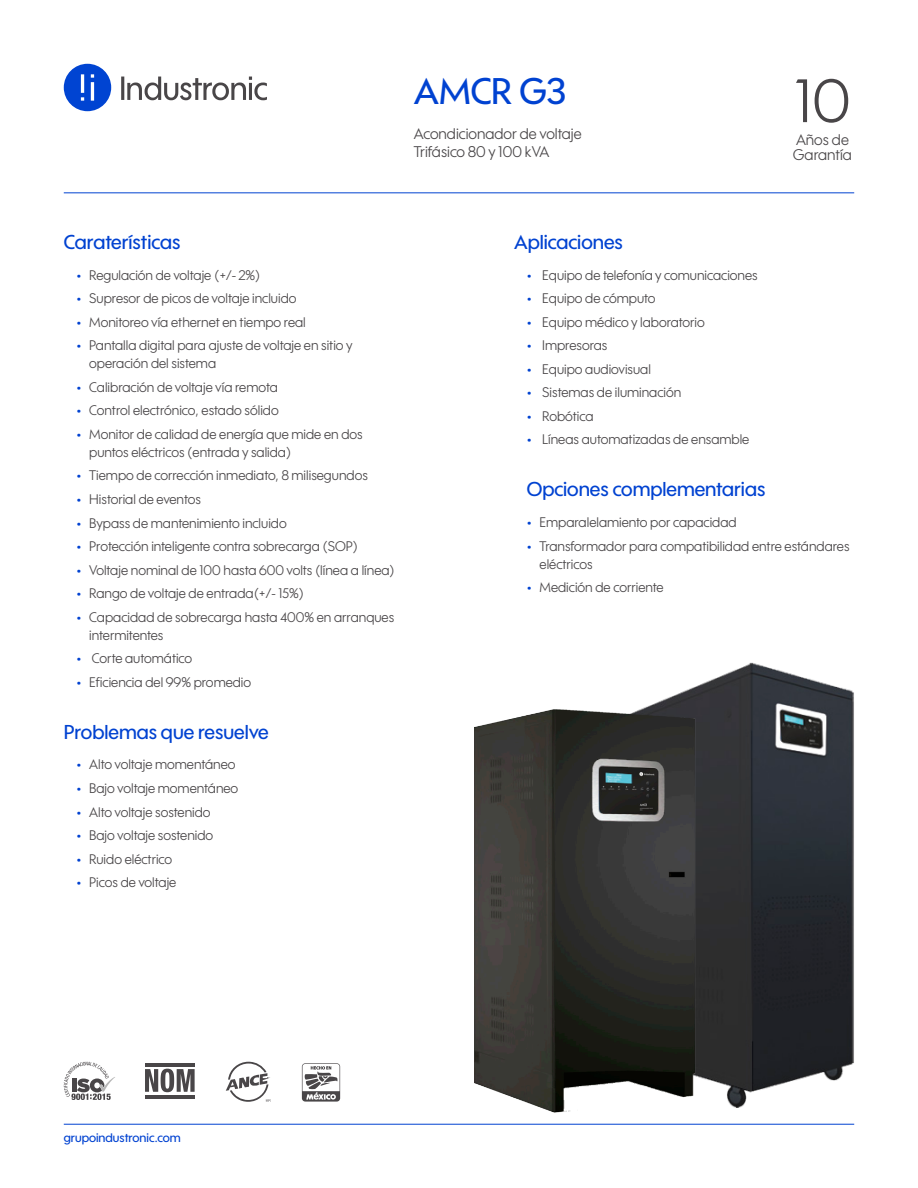
<style>
.page{position:relative;width:918px;height:1188px;background:#fff}
.page>*{position:absolute;margin:0;border:0;box-sizing:border-box;transform-origin:0 0}
.t1{font:59.4px "Wes FY";color:#494648}
.t2{font:500 36px "Wes FY";color:#0042d1}
.t3{font:500 19.5px "Wes FY";color:#0042d1}
.t4{font:15px/18px "Wes FY";color:#494648}
.t5{font:13.5px/18px "Wes FY";color:#494648}
.t6{font:500 12px "Wes FY";color:#0042d1}
.s1{font-weight:700;color:#0042d1}
</style>
<div class="page">
<hr style="left:64px;top:192px;width:790px;height:1px;background:#0042d1">
<hr style="left:64px;top:1124px;width:790px;height:1px;background:#0042d1">
<img style="left:692px;top:662px;width:162px;height:446px">
<svg style="left:64px;top:1062px;width:51px;height:38px"></svg>
<hr style="left:145px;top:1063px;width:50px;height:4px;background:#494648">
<hr style="left:145px;top:1095px;width:50px;height:3px;background:#494648">
<svg style="left:145px;top:1069px;width:50px;height:23px"></svg>
<svg style="left:226px;top:1062px;width:45px;height:40px"></svg>
<svg style="left:302px;top:1063px;width:38px;height:39px"></svg>
<img style="left:474px;top:688px;width:250px;height:437px">
<svg style="left:64px;top:64px;width:47px;height:47px"></svg>
<svg style="left:121px;top:77px;width:146px;height:23px"></svg>
<h2 class="t2" style="left:414px;top:69px;width:154px">AMCR G3</h2>
<p class="t4" style="left:414px;top:124px;width:169px">Acondicionador de voltaje<br>Trifásico 80 y 100 kVA</p>
<h1 class="t1" style="left:795px;top:64px;width:57px">10</h1>
<p class="t4" style="left:793px;top:132px;width:60px;line-height:15px">Años de<br>Garantía</p>
<h3 class="t3" style="left:64px;top:230px;width:118px">Caraterísticas</h3>
<p class="t5" style="left:77px;top:266px;width:185px"><span class="s1">•</span> Regulación de voltaje (+/- 2%)</p>
<p class="t5" style="left:77px;top:289px;width:221px"><span class="s1">•</span> Supresor de picos de voltaje incluido</p>
<p class="t5" style="left:77px;top:313px;width:231px"><span class="s1">•</span> Monitoreo vía ethernet en tiempo real</p>
<p class="t5" style="left:89px;top:336px;width:265px;text-indent:-13px"><span class="s1">•</span> Pantalla digital para ajuste de voltaje en sitio y operación del sistema</p>
<p class="t5" style="left:77px;top:378px;width:203px"><span class="s1">•</span> Calibración de voltaje vía remota</p>
<p class="t5" style="left:77px;top:401px;width:204px"><span class="s1">•</span> Control electrónico, estado sólido</p>
<p class="t5" style="left:89px;top:425px;width:275px;text-indent:-13px"><span class="s1">•</span> Monitor de calidad de energía que mide en dos puntos eléctricos (entrada y salida)</p>
<p class="t5" style="left:77px;top:466px;width:293px"><span class="s1">•</span> Tiempo de corrección inmediato, 8 milisegundos</p>
<p class="t5" style="left:77px;top:490px;width:126px"><span class="s1">•</span> Historial de eventos</p>
<p class="t5" style="left:77px;top:513px;width:212px"><span class="s1">•</span> Bypass de mantenimiento incluido</p>
<p class="t5" style="left:77px;top:537px;width:283px"><span class="s1">•</span> Protección inteligente contra sobrecarga (SOP)</p>
<p class="t5" style="left:77px;top:561px;width:320px"><span class="s1">•</span> Voltaje nominal de 100 hasta 600 volts (línea a línea)</p>
<p class="t5" style="left:77px;top:584px;width:229px"><span class="s1">•</span> Rango de voltaje de entrada(+/- 15%)</p>
<p class="t5" style="left:89px;top:608px;width:306px;text-indent:-13px"><span class="s1">•</span> Capacidad de sobrecarga hasta 400% en arranques intermitentes</p>
<p class="t5" style="left:77px;top:649px;width:117px"><span class="s1">•</span> Corte automático</p>
<p class="t5" style="left:77px;top:673px;width:176px"><span class="s1">•</span> Eficiencia del 99% promedio</p>
<h3 class="t3" style="left:64px;top:720px;width:206px">Problemas que resuelve</h3>
<p class="t5" style="left:77px;top:755px;width:161px"><span class="s1">•</span> Alto voltaje momentáneo</p>
<p class="t5" style="left:77px;top:779px;width:163px"><span class="s1">•</span> Bajo voltaje momentáneo</p>
<p class="t5" style="left:77px;top:802px;width:136px"><span class="s1">•</span> Alto voltaje sostenido</p>
<p class="t5" style="left:77px;top:826px;width:138px"><span class="s1">•</span> Bajo voltaje sostenido</p>
<p class="t5" style="left:77px;top:850px;width:97px"><span class="s1">•</span> Ruido eléctrico</p>
<p class="t5" style="left:77px;top:873px;width:101px"><span class="s1">•</span> Picos de voltaje</p>
<h3 class="t3" style="left:514px;top:230px;width:110px">Aplicaciones</h3>
<p class="t5" style="left:527px;top:266px;width:232px"><span class="s1">•</span> Equipo de telefonía y comunicaciones</p>
<p class="t5" style="left:527px;top:289px;width:130px"><span class="s1">•</span> Equipo de cómputo</p>
<p class="t5" style="left:527px;top:313px;width:180px"><span class="s1">•</span> Equipo médico y laboratorio</p>
<p class="t5" style="left:527px;top:336px;width:82px"><span class="s1">•</span> Impresoras</p>
<p class="t5" style="left:527px;top:360px;width:126px"><span class="s1">•</span> Equipo audiovisual</p>
<p class="t5" style="left:527px;top:383px;width:156px"><span class="s1">•</span> Sistemas de iluminación</p>
<p class="t5" style="left:527px;top:407px;width:68px"><span class="s1">•</span> Robótica</p>
<p class="t5" style="left:527px;top:430px;width:224px"><span class="s1">•</span> Líneas automatizadas de ensamble</p>
<h3 class="t3" style="left:527px;top:477px;width:240px">Opciones complementarias</h3>
<p class="t5" style="left:527px;top:513px;width:211px"><span class="s1">•</span> Emparalelamiento por capacidad</p>
<p class="t5" style="left:540px;top:537px;width:312px;text-indent:-13px"><span class="s1">•</span> Transformador para compatibilidad entre estándares eléctricos</p>
<p class="t5" style="left:527px;top:578px;width:138px"><span class="s1">•</span> Medición de corriente</p>
<p class="t6" style="left:64px;top:1130px;width:118px">grupoindustronic.com</p>
</div>
